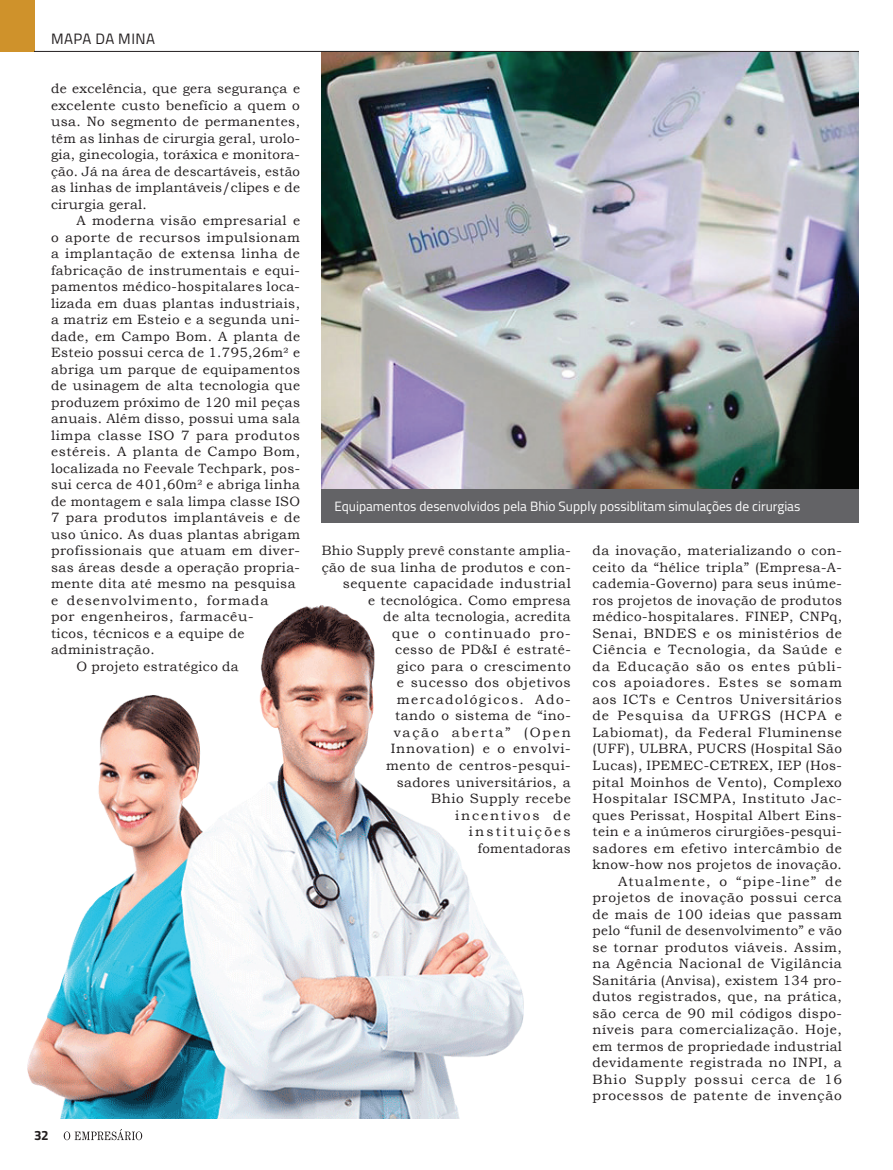
<style>
.page{position:relative;width:893px;height:1170px;background:#fff}
.page>*{position:absolute;margin:0;border:0;box-sizing:border-box;transform-origin:0 0}
.t1{font:15px "Titillium";letter-spacing:.03em;color:#231f20}
.t2{font:13.5px/16.5px "Bookman Old Style";letter-spacing:.035em;color:#231f20;text-align:right}
.t3{font:13.5px "Titillium";color:#fff}
.t4{font:13.5px "Bookman Old Style";letter-spacing:.075em;color:#231f20}
.t5{font:700 13.5px "Titillium";color:#231f20}
</style>
<div class="page">
<div style="left:0;top:0;width:34px;height:51px;background:#cf922b"></div>
<img style="left:27px;top:605px;width:497px;height:513px">
<img style="left:322px;top:52px;width:537px;height:437px">
<div style="left:322px;top:489px;width:537px;height:33px;background:#636366"></div>
<hr style="left:34px;top:51px;width:825px;height:1px;background:#231f20">
<svg style="left:64px;top:1129px;width:78px;height:11px"></svg>
<p class="t1" style="left:51px;top:28px;width:105px">MAPA DA MINA</p>
<p class="t2" style="left:51px;top:80px;width:251px;text-align:justify">de excelência, que gera segurança e excelente custo benefício a quem o usa. No segmento de permanentes, têm as linhas de cirurgia geral, urolo&shy;gia, ginecologia, toráxica e monitora&shy;ção. Já na área de descartáveis, estão as linhas de implantáveis/clipes e de cirurgia geral.</p>
<p class="t2" style="left:77px;top:212px;width:225px">A moderna visão empresarial e</p>
<p class="t2" style="left:51px;top:229px;width:251px">o aporte de recursos impulsionam</p>
<p class="t2" style="left:51px;top:245px;width:250px">a implantação de extensa linha de</p>
<p class="t2" style="left:51px;top:262px;width:250px">fabricação de instrumentais e equi-</p>
<p class="t2" style="left:51px;top:278px;width:251px">pamentos médico-hospitalares loca-</p>
<p class="t2" style="left:51px;top:295px;width:251px">lizada em duas plantas industriais,</p>
<p class="t2" style="left:51px;top:311px;width:250px">a matriz em Esteio e a segunda uni-</p>
<p class="t2" style="left:51px;top:328px;width:251px">dade, em Campo Bom. A planta de</p>
<p class="t2" style="left:51px;top:344px;width:250px">Esteio possui cerca de 1.795,26m² e</p>
<p class="t2" style="left:51px;top:361px;width:250px">abriga um parque de equipamentos</p>
<p class="t2" style="left:51px;top:377px;width:250px">de usinagem de alta tecnologia que</p>
<p class="t2" style="left:51px;top:394px;width:250px">produzem próximo de 120 mil peças</p>
<p class="t2" style="left:51px;top:410px;width:250px">anuais. Além disso, possui uma sala</p>
<p class="t2" style="left:51px;top:427px;width:250px">limpa classe ISO 7 para produtos</p>
<p class="t2" style="left:51px;top:443px;width:251px">estéreis. A planta de Campo Bom,</p>
<p class="t2" style="left:51px;top:460px;width:251px">localizada no Feevale Techpark, pos-</p>
<p class="t2" style="left:51px;top:476px;width:250px">sui cerca de 401,60m² e abriga linha</p>
<p class="t2" style="left:51px;top:493px;width:251px">de montagem e sala limpa classe ISO</p>
<p class="t2" style="left:51px;top:509px;width:251px">7 para produtos implantáveis e de</p>
<p class="t2" style="left:51px;top:526px;width:250px">uso único. As duas plantas abrigam</p>
<p class="t2" style="left:51px;top:542px;width:251px">profissionais que atuam em diver-</p>
<p class="t2" style="left:51px;top:559px;width:250px">sas áreas desde a operação propria-</p>
<p class="t2" style="left:51px;top:575px;width:246px">mente dita até mesmo na pesquisa</p>
<p class="t4" style="left:51px;top:591px;width:219px">e desenvolvimento, formada</p>
<p class="t2" style="left:51px;top:608px;width:204px">por engenheiros, farmacêu-</p>
<p class="t2" style="left:51px;top:625px;width:195px">ticos, técnicos e a equipe de</p>
<p class="t2" style="left:51px;top:641px;width:105px">administração.</p>
<p class="t2" style="left:77px;top:658px;width:163px">O projeto estratégico da</p>
<p class="t5" style="left:34px;top:1124px;width:16px">32</p>
<p class="t3" style="left:334px;top:496px;width:467px">Equipamentos desenvolvidos pela Bhio Supply possiblitam simulações de cirurgias</p>
<p class="t2" style="left:322px;top:542px;width:251px">Bhio Supply prevê constante amplia&shy;ção de sua linha de produtos e con&shy;sequente capacidade industrial<br>e tecnológica. Como empresa<br>de alta tecnologia, acredita<br>que o continuado pro-<br>cesso de PD&amp;I é estraté-<br>gico para o crescimento<br>e sucesso dos objetivos mercadológicos. Ado-<br>tando o sistema de “ino-<br>vação aberta” (Open<br>Innovation) e o envolvi-<br>mento de centros-pesqui-<br>sadores universitários, a<br>Bhio Supply recebe<br>incentivos de<br>instituições<br>fomentadoras</p>
<p class="t2" style="left:592px;top:542px;width:251px">da inovação, materializando o con&shy;ceito da “hélice tripla” (Empresa-A&shy;cademia-Governo) para seus inúme&shy;ros projetos de inovação de produtos médico-hospitalares. FINEP, CNPq, Senai, BNDES e os ministérios de Ciência e Tecnologia, da Saúde e da Educação são os entes públi&shy;cos apoiadores. Estes se somam aos ICTs e Centros Universitários de Pesquisa da UFRGS (HCPA e Labiomat), da Federal Fluminense (UFF), ULBRA, PUCRS (Hospital São Lucas), IPEMEC-CETREX, IEP (Hos&shy;pital Moinhos de Vento), Complexo Hospitalar ISCMPA, Instituto Jac&shy;ques Perissat, Hospital Albert Eins&shy;tein e a inúmeros cirurgiões-pesqui&shy;sadores em efetivo intercâmbio de know-how nos projetos de inovação.<br>Atualmente, o “pipe-line” de projetos de inovação possui cerca de mais de 100 ideias que passam pelo “funil de desenvolvimento” e vão se tornar produtos viáveis. Assim, na Agência Nacional de Vigilância Sanitária (Anvisa), existem 134 pro&shy;dutos registrados, que, na prática, são cerca de 90 mil códigos dispo&shy;níveis para comercialização. Hoje, em termos de propriedade industrial devidamente registrada no INPI, a Bhio Supply possui cerca de 16 processos de patente de invenção</p>
</div>
